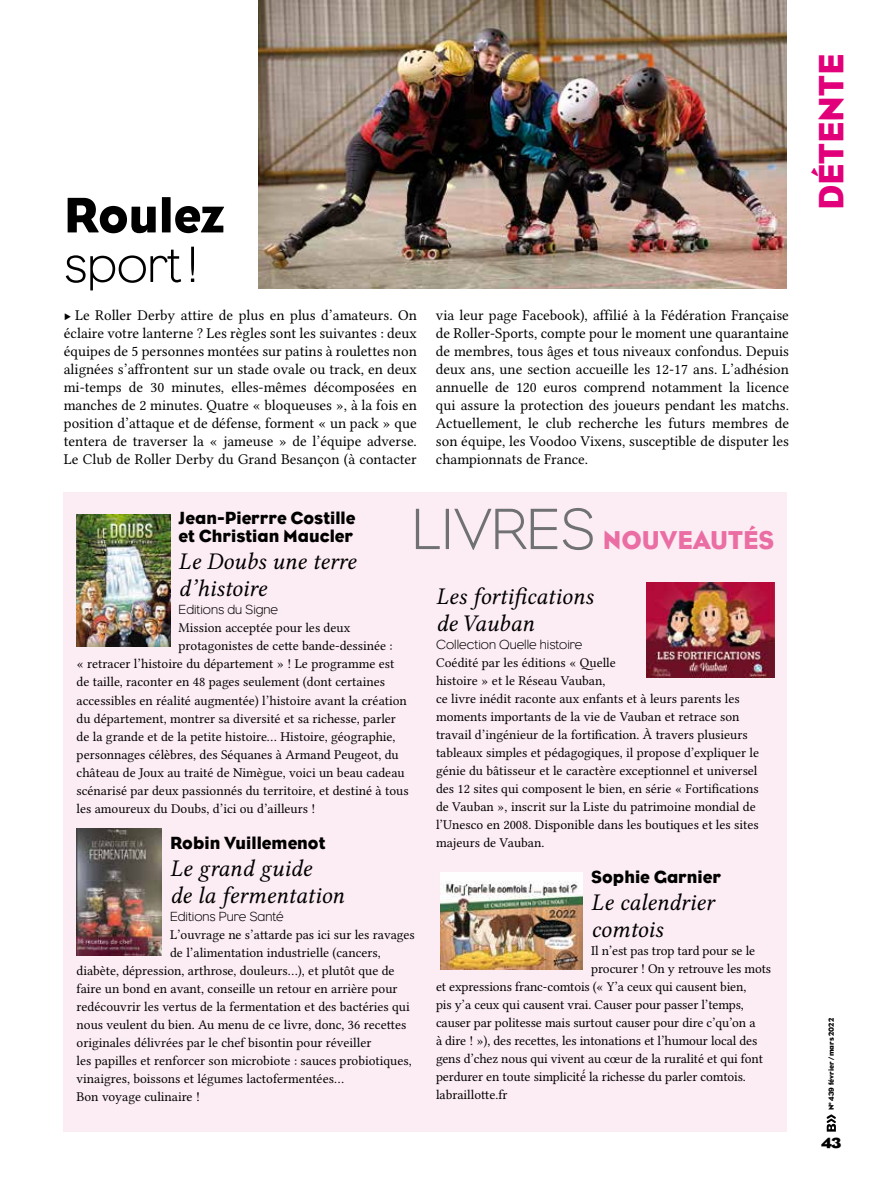
<style>
.page{position:relative;width:872px;height:1191px;background:#fff}
.page>*{position:absolute;margin:0;border:0;box-sizing:border-box;transform-origin:0 0}
.t1{font:300 59.4px "Eagle";color:#707172}
.t2{font:51px "Bureau Eagle";color:#000}
.t3{font:300 51px "Eagle";color:#000}
.t4{font:36px "Bureau Eagle";color:#e2007a}
.t5{font:26.4px "Bureau Eagle";color:#ea6ea3}
.t6{font:24px/27px "Lin Libertine OI";color:#000}
.t7{font:18px/18px "Bureau Eagle";color:#000}
.t8{font:15px/18px "Lin Libertine O";color:#000;text-align:justify}
.t9{font:700 15px "Bureau Eagle";color:#000}
.t10{font:13.5px/18px "Lin Libertine O";color:#000}
.t11{font:300 13.5px "Eagle";color:#000}
.t12{font:7.5px "Bureau Eagle";color:#000}
</style>
<div class="page">
<div style="left:64px;top:492px;width:723px;height:639px;background:#fcecf3"></div>
<svg style="left:826px;top:1114px;width:10px;height:17px"></svg>
<img style="left:77px;top:514px;width:93px;height:132px">
<img style="left:77px;top:828px;width:85px;height:127px">
<img style="left:647px;top:582px;width:127px;height:95px">
<img style="left:440px;top:872px;width:142px;height:97px">
<img style="left:258px;top:0;width:529px;height:288px">
<h2 class="t2" style="left:64px;top:186px;width:162px">Roulez</h2>
<h2 class="t3" style="left:64px;top:236px;width:135px">sport !</h2>
<p class="t8" style="left:64px;top:306px;width:354px">▶ Le Roller Derby attire de plus en plus d’amateurs. On éclaire votre lanterne ? Les règles sont les suivantes : deux équipes de 5 personnes montées sur patins à roulettes non alignées s’affrontent sur un stade ovale ou track, en deux mi-temps de 30 minutes, elles-mêmes décomposées en manches de 2 minutes. Quatre « bloqueuses », à la fois en position d’attaque et de défense, forment « un pack » que tentera de traverser la « jameuse » de l’équipe adverse.<br>Le Club de Roller Derby du Grand Besançon (à contacter</p>
<p class="t8" style="left:436px;top:306px;width:354px">via leur page Facebook), affilié à la Fédération Française de Roller-Sports, compte pour le moment une quarantaine de membres, tous âges et tous niveaux confondus. Depuis deux ans, une section accueille les 12-17 ans. L’adhésion annuelle de 120 euros comprend notamment la licence qui assure la protection des joueurs pendant les matchs.<br>Actuellement, le club recherche les futurs membres de son équipe, les Voodoo Vixens, susceptible de disputer les championnats de France.</p>
<h1 class="t1" style="left:412px;top:496px;width:185px">LIVRES</h1>
<h3 class="t7" style="left:179px;top:509px;width:178px">Jean-Pierrre Costille et Christian Maucler</h3>
<h3 class="t6" style="left:179px;top:549px;width:179px">Le Doubs une terre d’histoire</h3>
<p class="t11" style="left:179px;top:602px;width:101px">Editions du Signe</p>
<p class="t10" style="left:179px;top:619px;width:173px">Mission acceptée pour les deux</p>
<p class="t10" style="left:179px;top:637px;width:216px">protagonistes de cette bande-dessinée :</p>
<p class="t10" style="left:77px;top:655px;width:319px">« retracer l’histoire du département » ! Le programme est</p>
<p class="t10" style="left:77px;top:673px;width:310px">de taille, raconter en 48 pages seulement (dont certaines</p>
<p class="t10" style="left:77px;top:691px;width:332px">accessibles en réalité augmentée) l’histoire avant la création</p>
<p class="t10" style="left:77px;top:709px;width:321px">du département, montrer sa diversité et sa richesse, parler</p>
<p class="t10" style="left:77px;top:727px;width:320px">de la grande et de la petite histoire… Histoire, géographie,</p>
<p class="t10" style="left:77px;top:745px;width:323px">personnages célèbres, des Séquanes à Armand Peugeot, du</p>
<p class="t10" style="left:77px;top:763px;width:330px">château de Joux au traité de Nimègue, voici un beau cadeau</p>
<p class="t10" style="left:77px;top:781px;width:333px">scénarisé par deux passionnés du territoire, et destiné à tous</p>
<p class="t10" style="left:77px;top:799px;width:240px">les amoureux du Doubs, d’ici ou d’ailleurs !</p>
<h3 class="t7" style="left:170px;top:833px;width:157px">Robin Vuillemenot</h3>
<h3 class="t6" style="left:170px;top:855px;width:176px">Le grand guide<br>de la fermentation</h3>
<p class="t11" style="left:170px;top:908px;width:115px">Editions Pure Santé</p>
<p class="t10" style="left:170px;top:925px;width:246px">L’ouvrage ne s’attarde pas ici sur les ravages</p>
<p class="t10" style="left:170px;top:943px;width:212px">de l’alimentation industrielle (cancers,</p>
<p class="t10" style="left:77px;top:961px;width:320px">diabète, dépression, arthrose, douleurs…), et plutôt que de</p>
<p class="t10" style="left:77px;top:979px;width:322px">faire un bond en avant, conseille un retour en arrière pour</p>
<p class="t10" style="left:77px;top:997px;width:335px">redécouvrir les vertus de la fermentation et des bactéries qui</p>
<p class="t10" style="left:77px;top:1015px;width:331px">nous veulent du bien. Au menu de ce livre, donc, 36 recettes</p>
<p class="t10" style="left:77px;top:1033px;width:296px">originales délivrées par le chef bisontin pour réveiller</p>
<p class="t10" style="left:77px;top:1051px;width:336px">les papilles et renforcer son microbiote : sauces probiotiques,</p>
<p class="t10" style="left:77px;top:1069px;width:269px">vinaigres, boissons et légumes lactofermentées…</p>
<p class="t10" style="left:77px;top:1087px;width:125px">Bon voyage culinaire !</p>
<h3 class="t5" style="left:603px;top:525px;width:173px">NOUVEAUTÉS</h3>
<h3 class="t6" style="left:436px;top:583px;width:159px">Les fortifications de Vauban</h3>
<p class="t11" style="left:436px;top:637px;width:148px">Collection Quelle histoire</p>
<p class="t10" style="left:436px;top:653px;width:324px">Coédité par les éditions « Quelle<br>histoire » et le Réseau Vauban,<br>ce livre inédit raconte aux enfants et à leurs parents les moments importants de la vie de Vauban et retrace son travail d’ingénieur de la fortification. À travers plusieurs tableaux simples et pédagogiques, il propose d’expliquer le génie du bâtisseur et le caractère exceptionnel et universel des 12 sites qui composent le bien, en série « Fortifications de Vauban », inscrit sur la Liste du patrimoine mondial de l’Unesco en 2008. Disponible dans les boutiques et les sites majeurs de Vauban.</p>
<h3 class="t7" style="left:591px;top:868px;width:131px">Sophie Garnier</h3>
<h3 class="t6" style="left:591px;top:889px;width:124px">Le calendrier comtois</h3>
<p class="t10" style="left:591px;top:941px;width:165px">Il n’est pas trop tard pour se le</p>
<p class="t10" style="left:591px;top:959px;width:181px">procurer ! On y retrouve les mots</p>
<p class="t10" style="left:436px;top:977px;width:312px">et expressions franc-comtois (« Y’a ceux qui causent bien,</p>
<p class="t10" style="left:436px;top:995px;width:309px">pis y’a ceux qui causent vrai. Causer pour passer l’temps,</p>
<p class="t10" style="left:436px;top:1013px;width:321px">causer par politesse mais surtout causer pour dire c’qu’on a</p>
<p class="t10" style="left:436px;top:1031px;width:323px">à dire ! »), des recettes, les intonations et l’humour local des</p>
<p class="t10" style="left:436px;top:1049px;width:328px">gens d’chez nous qui vivent au cœur de la ruralité et qui font</p>
<p class="t10" style="left:436px;top:1067px;width:311px">perdurer en toute simplicité́la richesse du parler comtois.</p>
<p class="t10" style="left:436px;top:1085px;width:73px">labraillotte.fr</p>
<h3 class="t4" style="left:810px;top:210px;width:157px;rotate:-90deg">DÉTENTE</h3>
<p class="t12" style="left:827px;top:1110px;width:94px;rotate:-90deg">N<sup>o</sup> 439 février /mars 2022</p>
<p class="t9" style="left:821px;top:1134px;width:21px">43</p>
</div>
